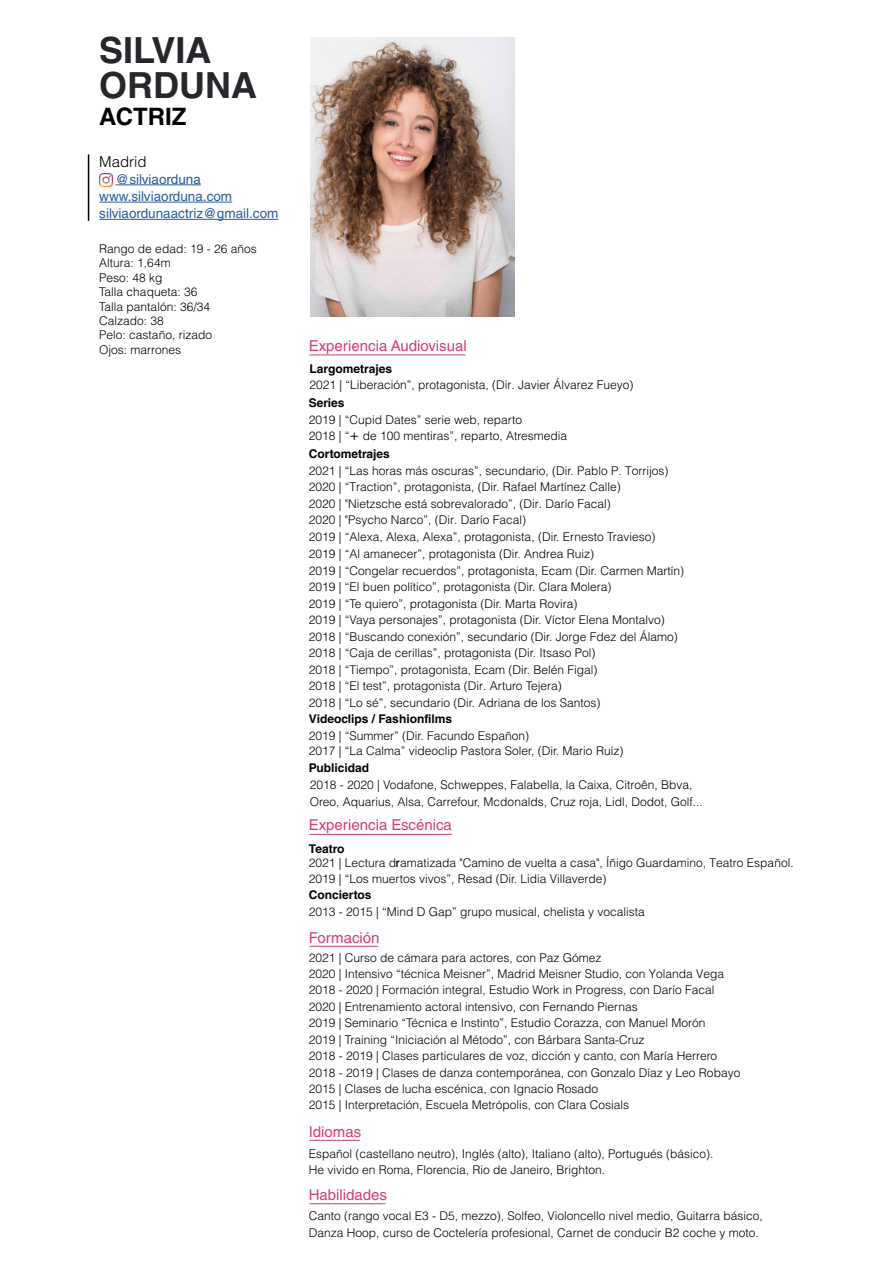
<style>
.page{position:relative;width:893px;height:1263px;background:#fff}
.page>*{position:absolute;margin:0;border:0;box-sizing:border-box;transform-origin:0 0}
.t1{font:700 36px/35.1px "Helvetica LT Std";color:#26262b}
.t2{font:700 24px "Helvetica LT Std";color:#020203}
.t3{font:15px "Helvetica LT Std";color:#d33c6e}
.t4{font:300 15px "Helvetica LT Std";color:#000}
.t5{font:13.5px/17.2px "Helvetica LT Std";color:#275b9b}
.t6{font:300 12px/16.6px "Helvetica LT Std";color:#000}
.t7{font:700 12px "Helvetica LT Std";color:#000}
.s1{font-size:15px}
.s2{font-weight:700}
</style>
<div class="page">
<hr style="left:88px;top:154px;width:1px;height:67px;background:#000">
<hr style="left:309px;top:354px;width:157px;height:1px;background:#d33c6e">
<hr style="left:309px;top:834px;width:143px;height:1px;background:#d33c6e">
<hr style="left:309px;top:946px;width:69px;height:1px;background:#d33c6e">
<hr style="left:309px;top:1140px;width:51px;height:1px;background:#d33c6e">
<hr style="left:309px;top:1203px;width:76px;height:1px;background:#d33c6e">
<svg style="left:100px;top:173px;width:13px;height:13px"></svg>
<img style="left:311px;top:38px;width:203px;height:279px">
<hr style="left:99px;top:202px;width:133px;height:1px;background:#275b9b">
<hr style="left:99px;top:219px;width:179px;height:1px;background:#275b9b">
<hr style="left:116px;top:184px;width:85px;height:1px;background:#275b9b">
<h1 class="t1" style="left:99px;top:32px;width:159px">SILVIA<br>ORDUNA</h1>
<h2 class="t2" style="left:99px;top:102px;width:89px">ACTRIZ</h2>
<p class="t4" style="left:99px;top:152px;width:49px">Madrid</p>
<p class="t5" style="left:116px;top:170px;width:87px">@silviaorduna</p>
<p class="t5" style="left:99px;top:187px;width:181px">www.silviaorduna.com silviaordunaactriz@gmail.com</p>
<p class="t6" style="left:99px;top:241px;width:159px;line-height:14.4px">Rango de edad: 19 - 26 años<br>Altura: 1,64m<br>Peso: 48 kg<br>Talla chaqueta: 36<br>Talla pantalón: 36/34<br>Calzado: 38<br>Pelo: castaño, rizado<br>Ojos: marrones</p>
<p class="t3" style="left:309px;top:337px;width:160px">Experiencia Audiovisual</p>
<p class="t7" style="left:309px;top:361px;width:84px">Largometrajes</p>
<p class="t6" style="left:309px;top:377px;width:326px">2021 | “Liberación”, protagonista, (Dir. Javier Álvarez Fueyo)</p>
<p class="t6" style="left:309px;top:427px;width:260px;line-height:18px">2018 | “<span class="s1">+</span> de 100 mentiras”, reparto, Atresmedia<br><span class="s2">Cortometrajes</span></p>
<p class="t6" style="left:309px;top:478px;width:377px">2020 | “Traction”, protagonista, (Dir. Rafael Martínez Calle)<br>2020 | "Nietzsche está sobrevalorado”, (Dir. Darío Facal)<br>2020 | "Psycho Narco”, (Dir. Darío Facal)<br>2019 | “Alexa, Alexa, Alexa”, protagonista, (Dir. Ernesto Travieso)<br>2019 | “Al amanecer”, protagonista (Dir. Andrea Ruiz)<br>2019 | “Congelar recuerdos”, protagonista, Ecam (Dir. Carmen Martín)<br>2019 | “El buen político”, protagonista (Dir. Clara Molera)<br>2019 | “Te quiero”, protagonista (Dir. Marta Rovira)<br>2019 | “Vaya personajes”, protagonista (Dir. Víctor Elena Montalvo)<br>2018 | “Buscando conexión”, secundario (Dir. Jorge Fdez del Álamo)<br>2018 | “Caja de cerillas”, protagonista (Dir. Itsaso Pol)<br>2018 | “Tiempo”, protagonista, Ecam (Dir. Belén Figal)<br>2018 | “El test”, protagonista (Dir. Arturo Tejera)<br>2018 | “Lo sé”, secundario (Dir. Adriana de los Santos)</p>
<p class="t7" style="left:309px;top:712px;width:145px">Videoclips / Fashionfilms</p>
<p class="t6" style="left:309px;top:728px;width:316px;line-height:15.5px">2019 | “Summer” (Dir. Facundo Españon)<br>2017 | “La Calma” videoclip Pastora Soler, (Dir. Mario Ruíz)</p>
<p class="t7" style="left:309px;top:760px;width:62px">Publicidad</p>
<p class="t7" style="left:309px;top:395px;width:37px">Series</p>
<p class="t6" style="left:309px;top:411px;width:215px">2019 | “Cupid Dates” serie web, reparto</p>
<p class="t6" style="left:309px;top:462px;width:361px">2021 | “Las horas más oscuras”, secundario, (Dir. Pablo P. Torrijos)</p>
<p class="t6" style="left:310px;top:777px;width:395px">2018 - 2020 | Vodafone, Schweppes, Falabella, la Caixa, Citroên, Bbva,<br>Oreo, Aquarius, Alsa, Carrefour, Mcdonalds, Cruz roja, Lidl, Dodot, Golf...</p>
<p class="t3" style="left:309px;top:816px;width:145px">Experiencia Escénica</p>
<p class="t7" style="left:309px;top:841px;width:37px">Teatro</p>
<p class="t6" style="left:309px;top:870px;width:299px">2019 | “Los muertos vivos”, Resad (Dir. Lidia Villaverde)</p>
<p class="t6" style="left:309px;top:854px;width:486px">2021 | Lectura d amatizada "Camino de vuelta a casa", Íñigo Guardamino, Teatro Español.</p>
<p class="t6" style="left:395px;top:854px;width:5px">r</p>
<p class="t7" style="left:309px;top:888px;width:64px">Conciertos</p>
<p class="t6" style="left:309px;top:903px;width:338px">2013 - 2015 | “Mind D Gap” grupo musical, chelista y vocalista</p>
<p class="t3" style="left:309px;top:929px;width:72px">Formación</p>
<p class="t6" style="left:309px;top:949px;width:294px">2021 | Curso de cámara para actores, con Paz Gómez</p>
<p class="t6" style="left:309px;top:998px;width:433px">2020 | Entrenamiento actoral intensivo, con Fernando Piernas<br>2019 | Seminario “Técnica e Instinto”, Estudio Corazza, con Manuel Morón<br>2019 | Training “Iniciación al Método”, con Bárbara Santa-Cruz<br>2018 - 2019 | Clases particulares de voz, dicción y canto, con María Herrero 2018 - 2019 | Clases de danza contemporánea, con Gonzalo Díaz y Leo Robayo 2015 | Clases de lucha escénica, con Ignacio Rosado<br>2015 | Interpretación, Escuela Metrópolis, con Clara Cosials</p>
<p class="t6" style="left:309px;top:1145px;width:406px">Español (castellano neutro), Inglés (alto), Italiano (alto), Portugués (básico).<br>He vivido en Roma, Florencia, Rio de Janeiro, Brighton.</p>
<p class="t6" style="left:309px;top:1208px;width:456px">Canto (rango vocal E3 - D5, mezzo), Solfeo, Violoncello nivel medio, Guitarra básico,<br>Danza Hoop, curso de Coctelería profesional, Carnet de conducir B2 coche y moto.</p>
<p class="t6" style="left:309px;top:965px;width:417px">2020 | Intensivo “técnica Meisner”, Madrid Meisner Studio, con Yolanda Vega</p>
<p class="t6" style="left:309px;top:981px;width:407px">2018 - 2020 | Formación integral, Estudio Work in Progress, con Darío Facal</p>
<p class="t3" style="left:309px;top:1123px;width:54px">Idiomas</p>
<p class="t3" style="left:309px;top:1186px;width:80px">Habilidades</p>
</div>
